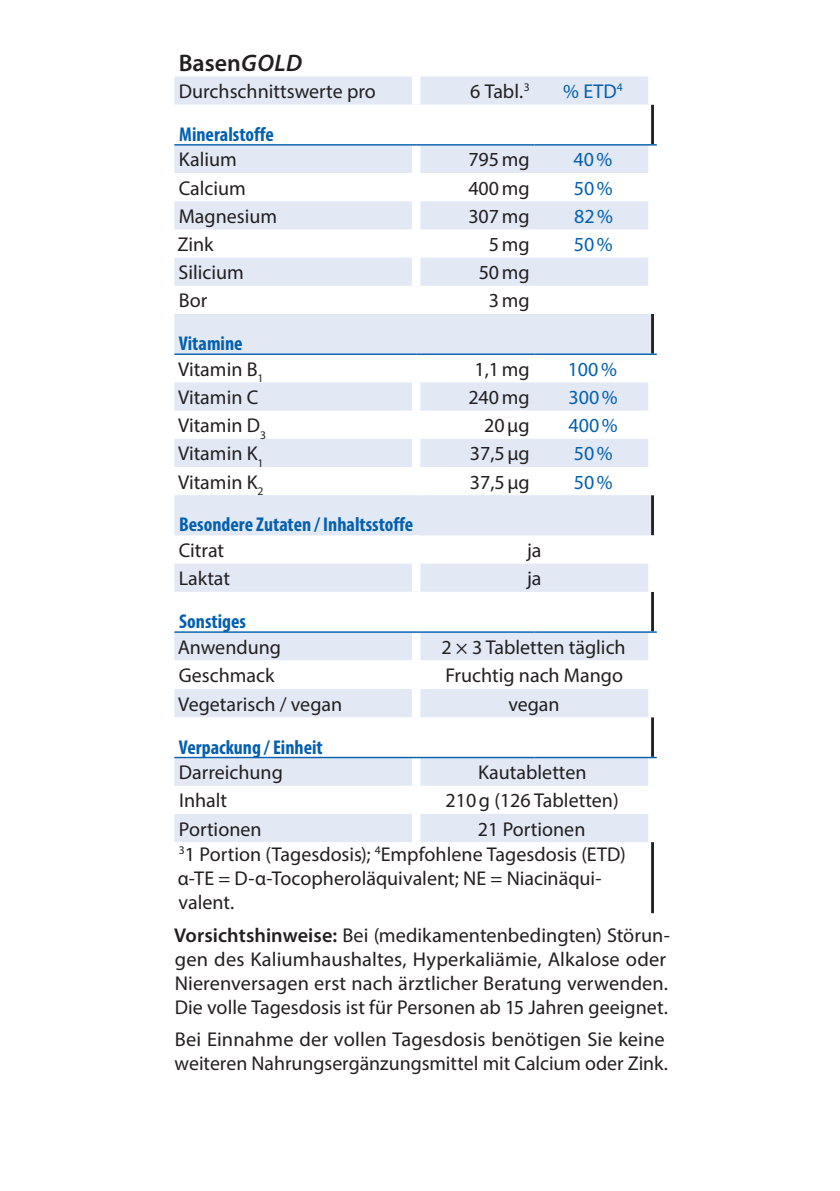
<style>
.page{position:relative;width:840px;height:1191px;background:#fff}
.page>*{position:absolute;margin:0;border:0;box-sizing:border-box;transform-origin:0 0}
.t1{font:600 24px "Myriad Pro";color:#231f20}
.t2{font:20px/24px "Myriad Pro";color:#231f20}
.t3{font:700 condensed 20px/25.6px "Myriad Pro";color:#0460af}
.t4{font:20px "Myriad Pro";color:#0460af}
.s1{font-style:italic}
.s2{font-weight:400;font-stretch:normal;color:#231f20}
.s3{font-weight:600}
</style>
<div class="page">
<svg style="left:174px;top:76px;width:476px;height:766px;fill:#e8edf7"></svg>
<hr style="left:650px;top:105px;width:3px;height:39px;background:#231f20">
<hr style="left:650px;top:314px;width:3px;height:39px;background:#231f20">
<hr style="left:650px;top:495px;width:3px;height:40px;background:#231f20">
<hr style="left:650px;top:592px;width:3px;height:39px;background:#231f20">
<hr style="left:650px;top:717px;width:3px;height:40px;background:#231f20">
<hr style="left:650px;top:842px;width:3px;height:71px;background:#231f20">
<div style="left:648px;top:76px;width:8px;height:29px;background:#fff"></div>
<div style="left:648px;top:146px;width:8px;height:27px;background:#fff"></div>
<div style="left:648px;top:173px;width:8px;height:28px;background:#fff"></div>
<div style="left:648px;top:201px;width:8px;height:28px;background:#fff"></div>
<div style="left:648px;top:229px;width:8px;height:29px;background:#fff"></div>
<div style="left:648px;top:258px;width:8px;height:28px;background:#fff"></div>
<div style="left:648px;top:286px;width:8px;height:28px;background:#fff"></div>
<div style="left:648px;top:355px;width:8px;height:27px;background:#fff"></div>
<div style="left:648px;top:382px;width:8px;height:28px;background:#fff"></div>
<div style="left:648px;top:410px;width:8px;height:29px;background:#fff"></div>
<div style="left:648px;top:439px;width:8px;height:28px;background:#fff"></div>
<div style="left:648px;top:467px;width:8px;height:28px;background:#fff"></div>
<div style="left:648px;top:535px;width:8px;height:28px;background:#fff"></div>
<div style="left:648px;top:563px;width:8px;height:29px;background:#fff"></div>
<div style="left:648px;top:633px;width:8px;height:27px;background:#fff"></div>
<div style="left:648px;top:660px;width:8px;height:29px;background:#fff"></div>
<div style="left:648px;top:689px;width:8px;height:28px;background:#fff"></div>
<div style="left:648px;top:758px;width:8px;height:27px;background:#fff"></div>
<div style="left:648px;top:785px;width:8px;height:29px;background:#fff"></div>
<div style="left:648px;top:814px;width:8px;height:28px;background:#fff"></div>
<div style="left:411px;top:76px;width:9px;height:29px;background:#fff"></div>
<div style="left:411px;top:146px;width:9px;height:27px;background:#fff"></div>
<div style="left:411px;top:173px;width:9px;height:28px;background:#fff"></div>
<div style="left:411px;top:201px;width:9px;height:28px;background:#fff"></div>
<div style="left:411px;top:229px;width:9px;height:29px;background:#fff"></div>
<div style="left:411px;top:258px;width:9px;height:28px;background:#fff"></div>
<div style="left:411px;top:286px;width:9px;height:28px;background:#fff"></div>
<div style="left:411px;top:355px;width:9px;height:27px;background:#fff"></div>
<div style="left:411px;top:382px;width:9px;height:28px;background:#fff"></div>
<div style="left:411px;top:410px;width:9px;height:29px;background:#fff"></div>
<div style="left:411px;top:439px;width:9px;height:28px;background:#fff"></div>
<div style="left:411px;top:467px;width:9px;height:28px;background:#fff"></div>
<div style="left:411px;top:535px;width:9px;height:28px;background:#fff"></div>
<div style="left:411px;top:563px;width:9px;height:29px;background:#fff"></div>
<div style="left:411px;top:633px;width:9px;height:27px;background:#fff"></div>
<div style="left:411px;top:660px;width:9px;height:29px;background:#fff"></div>
<div style="left:411px;top:689px;width:9px;height:28px;background:#fff"></div>
<div style="left:411px;top:758px;width:9px;height:27px;background:#fff"></div>
<div style="left:411px;top:785px;width:9px;height:29px;background:#fff"></div>
<div style="left:411px;top:814px;width:9px;height:28px;background:#fff"></div>
<hr style="left:174px;top:353px;width:242px;height:2px;background:#0460af">
<hr style="left:416px;top:353px;width:118px;height:2px;background:#0460af">
<hr style="left:534px;top:353px;width:122px;height:2px;background:#0460af">
<hr style="left:174px;top:631px;width:242px;height:2px;background:#0460af">
<hr style="left:416px;top:631px;width:118px;height:2px;background:#0460af">
<hr style="left:534px;top:631px;width:122px;height:2px;background:#0460af">
<hr style="left:174px;top:757px;width:242px;height:1px;background:#0460af">
<hr style="left:416px;top:757px;width:118px;height:1px;background:#0460af">
<hr style="left:534px;top:757px;width:122px;height:1px;background:#0460af">
<hr style="left:174px;top:144px;width:242px;height:2px;background:#0460af">
<hr style="left:416px;top:144px;width:118px;height:2px;background:#0460af">
<hr style="left:534px;top:144px;width:122px;height:2px;background:#0460af">
<p class="t1" style="left:179px;top:48px;width:125px">Basen<span class="s1">GOLD</span></p>
<p class="t2" style="left:179px;top:79px;width:198px">Durchschnittswerte pro</p>
<p class="t2" style="left:470px;top:79px;width:61px">6 Tabl.<sup>3</sup></p>
<p class="t4" style="left:563px;top:79px;width:61px">% ETD<sup>4</sup></p>
<p class="t3" style="left:179px;top:121px;width:96px">Mineralstoffe</p>
<p class="t2" style="left:179px;top:147px;width:59px">Kalium</p>
<p class="t2" style="left:468px;top:147px;width:63px">795mg</p>
<p class="t4" style="left:573px;top:147px;width:40px">40%</p>
<p class="t2" style="left:179px;top:176px;width:69px">Calcium</p>
<p class="t2" style="left:468px;top:176px;width:63px">400mg</p>
<p class="t4" style="left:573px;top:176px;width:40px">50%</p>
<p class="t2" style="left:179px;top:204px;width:100px">Magnesium</p>
<p class="t2" style="left:468px;top:204px;width:63px">307mg</p>
<p class="t4" style="left:573px;top:204px;width:40px">82%</p>
<p class="t2" style="left:177px;top:232px;width:38px">Zink</p>
<p class="t2" style="left:488px;top:232px;width:42px">5mg</p>
<p class="t4" style="left:573px;top:232px;width:40px">50%</p>
<p class="t2" style="left:178px;top:260px;width:67px">Silicium</p>
<p class="t2" style="left:478px;top:260px;width:52px">50mg</p>
<p class="t2" style="left:179px;top:288px;width:30px">Bor</p>
<p class="t2" style="left:488px;top:288px;width:42px">3mg</p>
<p class="t3" style="left:178px;top:330px;width:87px">Vitamine<br><span class="s2">Vitamin B</span><sub>1</sub></p>
<p class="t2" style="left:474px;top:357px;width:57px">1,1mg</p>
<p class="t4" style="left:567px;top:357px;width:51px">100%</p>
<p class="t2" style="left:178px;top:385px;width:82px">Vitamin C</p>
<p class="t2" style="left:468px;top:385px;width:63px">240mg</p>
<p class="t4" style="left:568px;top:385px;width:51px">300%</p>
<p class="t2" style="left:178px;top:413px;width:89px">Vitamin D<sub>3</sub></p>
<p class="t2" style="left:484px;top:413px;width:47px">20μg</p>
<p class="t4" style="left:568px;top:413px;width:51px">400%</p>
<p class="t2" style="left:178px;top:441px;width:87px">Vitamin K<sub>1</sub></p>
<p class="t2" style="left:469px;top:441px;width:61px">37,5μg</p>
<p class="t4" style="left:573px;top:441px;width:40px">50%</p>
<p class="t2" style="left:178px;top:469px;width:87px">Vitamin K<sub>2</sub></p>
<p class="t2" style="left:469px;top:469px;width:61px">37,5μg</p>
<p class="t4" style="left:573px;top:469px;width:40px">50%</p>
<p class="t3" style="left:179px;top:511px;width:235px">Besondere Zutaten / Inhaltsstoffe</p>
<p class="t2" style="left:179px;top:538px;width:47px">Citrat</p>
<p class="t2" style="left:526px;top:538px;width:16px">ja</p>
<p class="t2" style="left:179px;top:566px;width:53px">Laktat</p>
<p class="t2" style="left:526px;top:566px;width:16px">ja</p>
<p class="t3" style="left:179px;top:608px;width:68px">Sonstiges</p>
<p class="t2" style="left:178px;top:634px;width:105px">Anwendung</p>
<p class="t2" style="left:441px;top:634px;width:186px">2 × 3 Tabletten täglich</p>
<p class="t2" style="left:179px;top:663px;width:97px">Geschmack</p>
<p class="t2" style="left:445px;top:663px;width:179px">Fruchtig nach Mango</p>
<p class="t2" style="left:178px;top:691px;width:165px">Vegetarisch / vegan</p>
<p class="t2" style="left:508px;top:691px;width:53px">vegan</p>
<p class="t3" style="left:179px;top:733px;width:145px">Verpackung / Einheit</p>
<p class="t2" style="left:179px;top:760px;width:105px">Darreichung</p>
<p class="t2" style="left:478px;top:760px;width:110px">Kautabletten</p>
<p class="t2" style="left:179px;top:788px;width:50px">Inhalt</p>
<p class="t2" style="left:445px;top:788px;width:174px">210g (126 Tabletten)</p>
<p class="t2" style="left:179px;top:816px;width:84px">Portionen</p>
<p class="t2" style="left:178px;top:816px;width:449px;line-height:24.6px;text-indent:300px">21 Portionen<br><sup>3</sup>1 Portion (Tagesdosis); <sup>4</sup>Empfohlene Tagesdosis (ETD) α-TE = D-α-Tocopheroläquivalent; NE = Niacinäqui&shy;valent.</p>
<p class="t2" style="left:174px;top:923px;width:497px"><span class="s3">Vorsichtshinweise:</span> Bei (medikamentenbedingten) Störun&shy;gen des Kaliumhaushaltes, Hyperkaliämie, Alkalose oder Nierenversagen erst nach ärztlicher Beratung verwenden.<br>Die volle Tagesdosis ist für Personen ab 15 Jahren geeignet.</p>
<p class="t2" style="left:174px;top:1027px;width:494px">Bei Einnahme der vollen Tagesdosis benötigen Sie keine weiteren Nahrungsergänzungsmittel mit Calcium oder Zink.</p>
</div>
